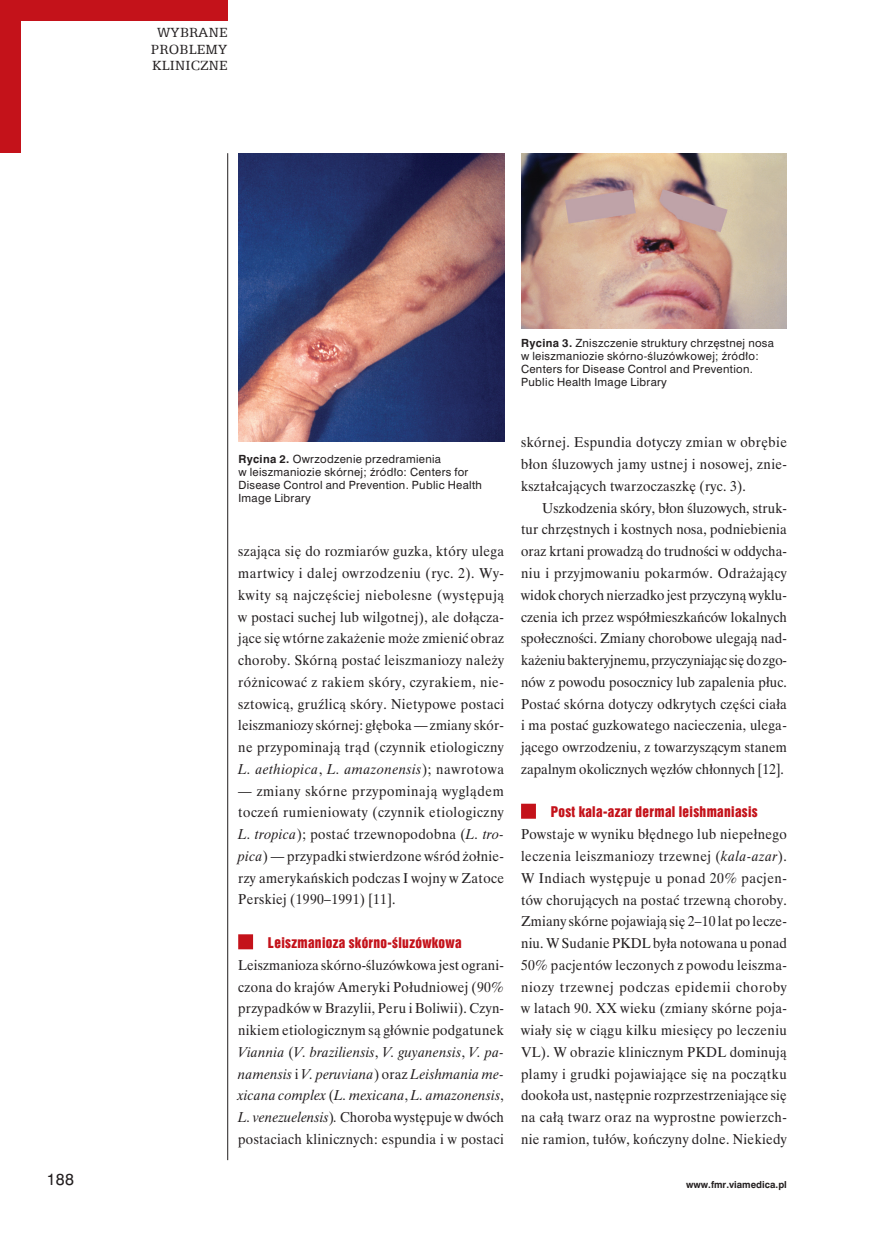
<style>
.page{position:relative;width:872px;height:1234px;background:#fff}
.page>*{position:absolute;margin:0;border:0;box-sizing:border-box;transform-origin:0 0}
.t1{font:15px/16.5px "Egyptian 505 EU";letter-spacing:.015em;color:#231f20;text-align:center}
.t2{font:15px "Swis 721 PL";color:#231f20}
._070_-_Tekst_-_pierw{font:14.25px/21.8px "Time Ibis EE";letter-spacing:.025em;color:#231f20;text-align:justify;scale:.95 1}
._072_-_Tekst_-_nastę{font:14.25px/21.8px "Time Ibis EE";letter-spacing:.005em;color:#231f20;text-align:justify;scale:.95 1}
._082_-_Śródtytuł_2{font:13.5px "Swis 921 EU";letter-spacing:.025em;color:#c4121a}
.R_-_Rycina_-_podpis{font:10.5px/12.9px "Swis 721 PL";letter-spacing:.03em;color:#231f20}
.t3{font:700 9px "Swis 721 PL";color:#231f20}
.s1{font-weight:700}
.s2{font-style:italic}
</style>
<div class="page">
<hr style="left:227px;top:153px;width:1px;height:1006px;background:#231f20">
<div style="left:0;top:0;width:227px;height:21px;background:#c4121a"></div>
<div style="left:0;top:0;width:21px;height:153px;background:#c4121a"></div>
<div style="left:238px;top:934px;width:15px;height:15px;background:#c4121a"></div>
<div style="left:521px;top:803px;width:15px;height:15px;background:#c4121a"></div>
<img style="left:238px;top:153px;width:266px;height:289px">
<img style="left:521px;top:153px;width:266px;height:175px">
<p class="t1" style="left:151px;top:24px;width:78px">WYBRANE<br>PROBLEMY<br>KLINICZNE</p>
<p class="R_-_Rycina_-_podpis" style="left:521px;top:336px;width:254px"><span class="s1">Rycina 3.</span> Zniszczenie struktury chrzęstnej nosa w leiszmaniozie skórno-śluzówkowej; źródło:<br>Centers for Disease Control and Prevention.<br>Public Health Image Library</p>
<p class="R_-_Rycina_-_podpis" style="left:238px;top:452px;width:245px"><span class="s1">Rycina 2.</span> Owrzodzenie przedramienia<br>w leiszmaniozie skórnej; źródło: Centers for Disease Control and Prevention. Public Health Image Library</p>
<p class="_070_-_Tekst_-_pierw" style="left:238px;top:540px;width:281px">szająca się do rozmiarów guzka, który ulega martwicy i dalej owrzodzeniu (ryc. 2). Wy&shy;kwity są najczęściej niebolesne (występują w postaci suchej lub wilgotnej), ale dołącza&shy;jące się wtórne zakażenie może zmienić obraz choroby. Skórną postać leiszmaniozy należy różnicować z rakiem skóry, czyrakiem, nie&shy;sztowicą, gruźlicą skóry. Nietypowe postaci leiszmaniozy skórnej: głęboka — zmiany skór&shy;ne przypominają trąd (czynnik etiologiczny <span class="s2">L. aethiopica</span>, <span class="s2">L. amazonensis</span>); nawrotowa</p>
<p class="_070_-_Tekst_-_pierw" style="left:238px;top:779px;width:281px">— zmiany skórne przypominają wyglądem toczeń rumieniowaty (czynnik etiologiczny <span class="s2">L. tropica</span>); postać trzewnopodobna (<span class="s2">L. tro&shy;pica</span>) — przypadki stwierdzone wśród żołnie&shy;rzy amerykańskich podczas I wojny w Zatoce Perskiej (1990–1991) [11].</p>
<p class="_082_-_Śródtytuł_2" style="left:268px;top:933px;width:195px">Leiszmanioza skórno-śluzówkowa</p>
<p class="_070_-_Tekst_-_pierw" style="left:238px;top:953px;width:281px">Leiszmanioza skórno-śluzówkowa jest ograni&shy;czona do krajów Ameryki Południowej (90% przypadków w Brazylii, Peru i Boliwii). Czyn&shy;nikiem etiologicznym są głównie podgatunek <span class="s2">Viannia</span> (<span class="s2">V. braziliensis</span>, <span class="s2">V. guyanensis</span>, <span class="s2">V. pa&shy;namensis</span> i <span class="s2">V. peruviana</span>) oraz <span class="s2">Leishmania me&shy;xicana complex</span> (<span class="s2">L. mexicana</span>, <span class="s2">L. amazonensis</span>, <span class="s2">L. venezuelensis</span>)<span class="s2">.</span> Choroba występuje w dwóch postaciach klinicznych: espundia i w postaci</p>
<p class="_070_-_Tekst_-_pierw" style="left:521px;top:431px;width:281px">skórnej. Espundia dotyczy zmian w obrębie błon śluzowych jamy ustnej i nosowej, znie&shy;kształcających twarzoczaszkę (ryc. 3).</p>
<p class="_072_-_Tekst_-_nastę" style="left:521px;top:496px;width:281px;text-indent:21px">Uszkodzenia skóry, błon śluzowych, struk&shy;tur chrzęstnych i kostnych nosa, podniebienia oraz krtani prowadzą do trudności w oddycha&shy;niu i przyjmowaniu pokarmów. Odrażający widok chorych nierzadko jest przyczyną wyklu&shy;czenia ich przez współmieszkańców lokalnych społeczności. Zmiany chorobowe ulegają nad&shy;każeniu bakteryjnemu, przyczyniając się do zgo&shy;nów z powodu posocznicy lub zapalenia płuc.<br>Postać skórna dotyczy odkrytych części ciała i ma postać guzkowatego nacieczenia, ulega&shy;jącego owrzodzeniu, z towarzyszącym stanem zapalnym okolicznych węzłów chłonnych [12].</p>
<p class="_082_-_Śródtytuł_2" style="left:551px;top:803px;width:208px">Post kala-azar dermal leishmaniasis</p>
<p class="_070_-_Tekst_-_pierw" style="left:521px;top:823px;width:281px">Powstaje w wyniku błędnego lub niepełnego leczenia leiszmaniozy trzewnej (<span class="s2">kala-azar</span>).<br>W Indiach występuje u ponad 20% pacjen&shy;tów chorujących na postać trzewną choroby.<br>Zmiany skórne pojawiają się 2–10 lat po lecze&shy;niu. W Sudanie PKDL była notowana u ponad 50% pacjentów leczonych z powodu leiszma&shy;niozy trzewnej podczas epidemii choroby w latach 90. XX wieku (zmiany skórne poja&shy;wiały się w ciągu kilku miesięcy po leczeniu VL). W obrazie klinicznym PKDL dominują plamy i grudki pojawiające się na początku dookoła ust, następnie rozprzestrzeniające się na całą twarz oraz na wyprostne powierzch&shy;nie ramion, tułów, kończyny dolne. Niekiedy</p>
<p class="t2" style="left:47px;top:1169px;width:29px">188</p>
<p class="t3" style="left:686px;top:1178px;width:102px">www.fmr.viamedica.pl</p>
</div>
